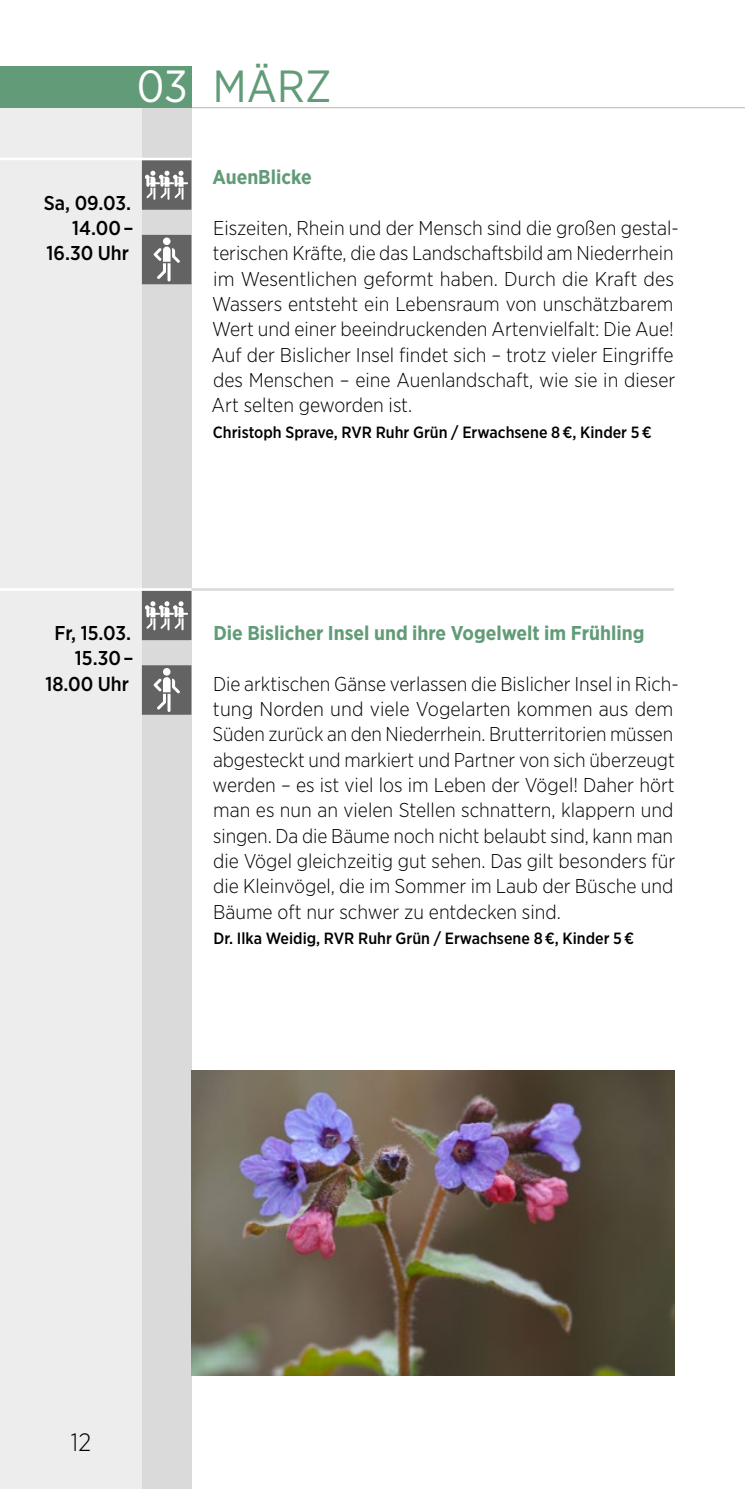
<style>
.page{position:relative;width:745px;height:1489px;background:#fff}
.page>*{position:absolute;margin:0;border:0;box-sizing:border-box;transform-origin:0 0}
.t1{font:45px "Gotham Narrow";color:#629b78}
.t2{font:300 25px "Gotham Narrow";color:#000}
.t3{font:300 20px/25.2px "Gotham Narrow";color:#000}
.t4{font:700 20px "Gotham Narrow";color:#629b78}
.t5{font:500 20px/25.2px "Gotham Narrow";color:#000;text-align:right}
.t6{font:500 16.25px "Gotham Narrow";color:#000}
.s1{color:#fff}
</style>
<div class="page">
<hr style="left:0;top:107px;width:744px;height:1px;background:#c6c6c6">
<div style="left:0;top:66px;width:191px;height:42px;background:#629b78"></div>
<div style="left:0;top:108px;width:191px;height:1380px;background:#ededed"></div>
<div style="left:142px;top:108px;width:49px;height:1380px;background:#dadada"></div>
<img style="left:191px;top:1070px;width:482px;height:305px">
<svg style="left:142px;top:160px;width:49px;height:50px;background:#848484"></svg>
<svg style="left:142px;top:235px;width:49px;height:49px;background:#7a7979"></svg>
<svg style="left:142px;top:590px;width:49px;height:50px;background:#858585"></svg>
<svg style="left:142px;top:665px;width:49px;height:49px;background:#7b7a7a"></svg>
<hr style="left:0;top:158px;width:191px;height:2px;background:#fff">
<hr style="left:191px;top:588px;width:482px;height:2px;background:#dadada">
<hr style="left:0;top:588px;width:191px;height:2px;background:#fff">
<h1 class="t1" style="left:137px;top:58px;width:196px"><span class="s1">03</span> MÄRZ</h1>
<p class="t5" style="left:44px;top:190px;width:91px">Sa, 09.03.<br>14.00 –<br>16.30 Uhr</p>
<p class="t5" style="left:45px;top:620px;width:90px">Fr, 15.03.<br>15.30 –<br>18.00 Uhr</p>
<p class="t4" style="left:212px;top:164px;width:101px">AuenBlicke</p>
<p class="t3" style="left:211px;top:215px;width:468px">Eiszeiten, Rhein und der Mensch sind die großen gestal&shy;terischen Kräfte, die das Landschaftsbild am Niederrhein im Wesentlichen geformt haben. Durch die Kraft des Wassers entsteht ein Lebensraum von unschätzbarem Wert und einer beeindruckenden Artenvielfalt: Die Aue!<br>Auf der Bislicher Insel findet sich – trotz vieler Eingriffe des Menschen – eine Auenlandschaft, wie sie in dieser Art selten geworden ist.</p>
<p class="t6" style="left:213px;top:421px;width:440px">Christoph Sprave, RVR Ruhr Grün / Erwachsene 8 €, Kinder 5 €</p>
<p class="t4" style="left:213px;top:620px;width:432px">Die Bislicher Insel und ihre Vogelwelt im Frühling</p>
<p class="t3" style="left:212px;top:670px;width:467px">Die arktischen Gänse verlassen die Bislicher Insel in Rich&shy;tung Norden und viele Vogelarten kommen aus dem Süden zurück an den Niederrhein. Brutterritorien müssen abgesteckt und markiert und Partner von sich überzeugt werden – es ist viel los im Leben der Vögel! Daher hört man es nun an vielen Stellen schnattern, klappern und singen. Da die Bäume noch nicht belaubt sind, kann man die Vögel gleichzeitig gut sehen. Das gilt besonders für die Kleinvögel, die im Sommer im Laub der Büsche und Bäume oft nur schwer zu entdecken sind.</p>
<p class="t6" style="left:213px;top:928px;width:422px">Dr. Ilka Weidig, RVR Ruhr Grün / Erwachsene 8 €, Kinder 5 €</p>
<p class="t2" style="left:71px;top:1426px;width:22px">12</p>
</div>
